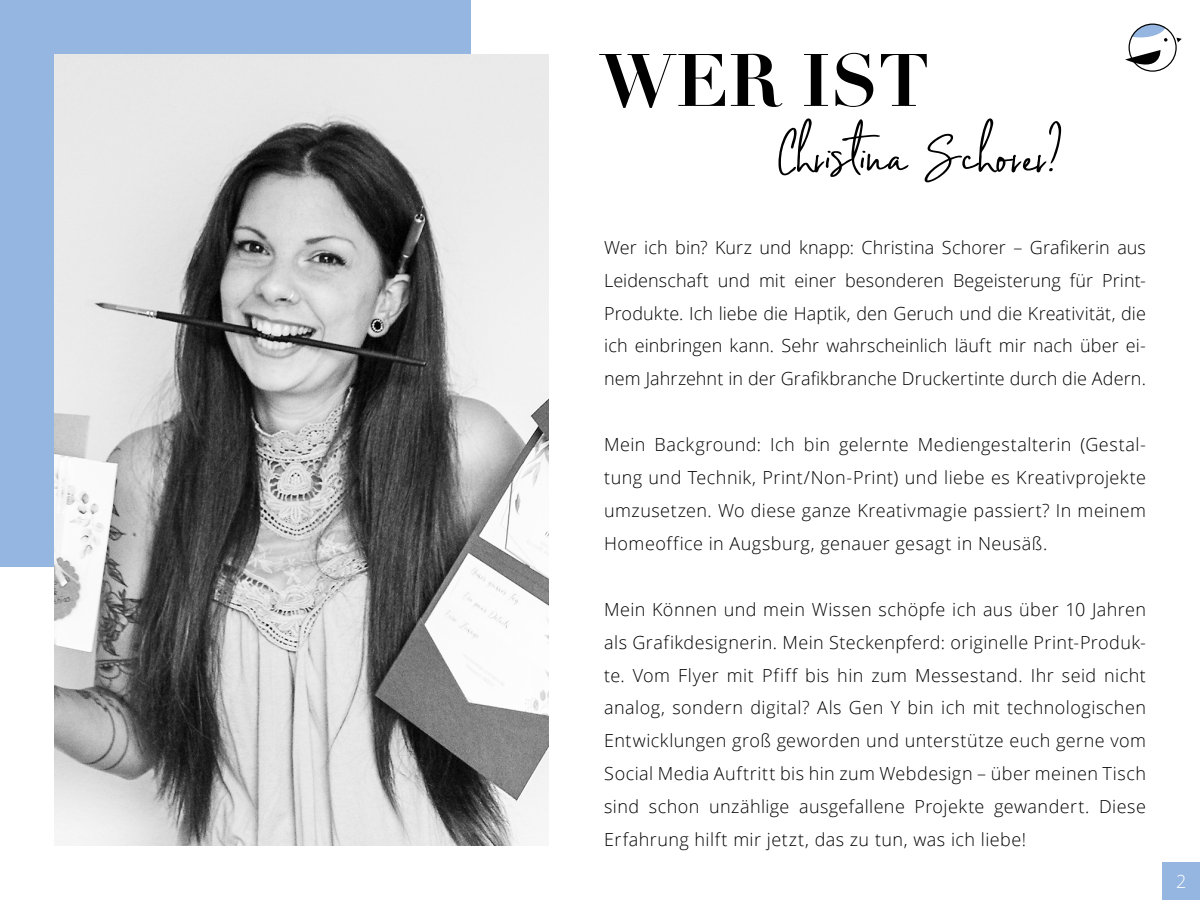
<style>
.page{position:relative;width:1200px;height:900px;background:#fff}
.page>*{position:absolute;margin:0;border:0;box-sizing:border-box;transform-origin:0 0}
.t1{font:90px "My Friend";letter-spacing:-.015em;color:#000}
.t2{font:700 72.9px "Didot";color:#000}
.t3{font:300 18px/32.8px "Open Sans";letter-spacing:.02em;color:#000;text-align:justify}
.t4{font:300 18px "Open Sans";color:#fff}
</style>
<div class="page">
<div style="left:0;top:0;width:471px;height:567px;background:#95b6e1"></div>
<img style="left:54px;top:54px;width:495px;height:792px">
<div style="left:1162px;top:862px;width:38px;height:38px;background:#95b6e1"></div>
<svg style="left:1176px;top:38px;width:6px;height:4px"></svg>
<svg style="left:1129px;top:24px;width:39px;height:18px"></svg>
<svg style="left:1125px;top:50px;width:37px;height:22px"></svg>
<h2 class="t2" style="left:600px;top:34px;width:331px">WER IST</h2>
<h1 class="t1" style="left:778px;top:108px;width:287px">Christina Schorer?</h1>
<p class="t3" style="left:604px;top:230px;width:543px">Wer ich bin? Kurz und knapp: Christina Schorer – Grafikerin aus Leidenschaft und mit einer besonderen Begeisterung für Print-Produkte. Ich liebe die Haptik, den Geruch und die Kreativität, die ich einbringen kann. Sehr wahrscheinlich läuft mir nach über ei&shy;nem Jahrzehnt in der Grafikbranche Druckertinte durch die Adern.</p>
<p class="t3" style="left:604px;top:428px;width:543px">Mein Background: Ich bin gelernte Mediengestalterin (Gestal&shy;tung und Technik, Print/Non-Print) und liebe es Kreativprojekte umzusetzen. Wo diese ganze Kreativmagie passiert? In meinem Homeoffice in Augsburg, genauer gesagt in Neusäß.</p>
<p class="t3" style="left:604px;top:592px;width:543px">Mein Können und mein Wissen schöpfe ich aus über 10 Jahren als Grafikdesignerin. Mein Steckenpferd: originelle Print-Produk&shy;te. Vom Flyer mit Pfiff bis hin zum Messestand. Ihr seid nicht analog, sondern digital? Als Gen Y bin ich mit technologischen Entwicklungen groß geworden und unterstütze euch gerne vom Social Media Auftritt bis hin zum Webdesign – über meinen Tisch sind schon unzählige ausgefallene Projekte gewandert. Diese Erfahrung hilft mir jetzt, das zu tun, was ich liebe!</p>
<p class="t4" style="left:1176px;top:869px;width:12px">2</p>
</div>
